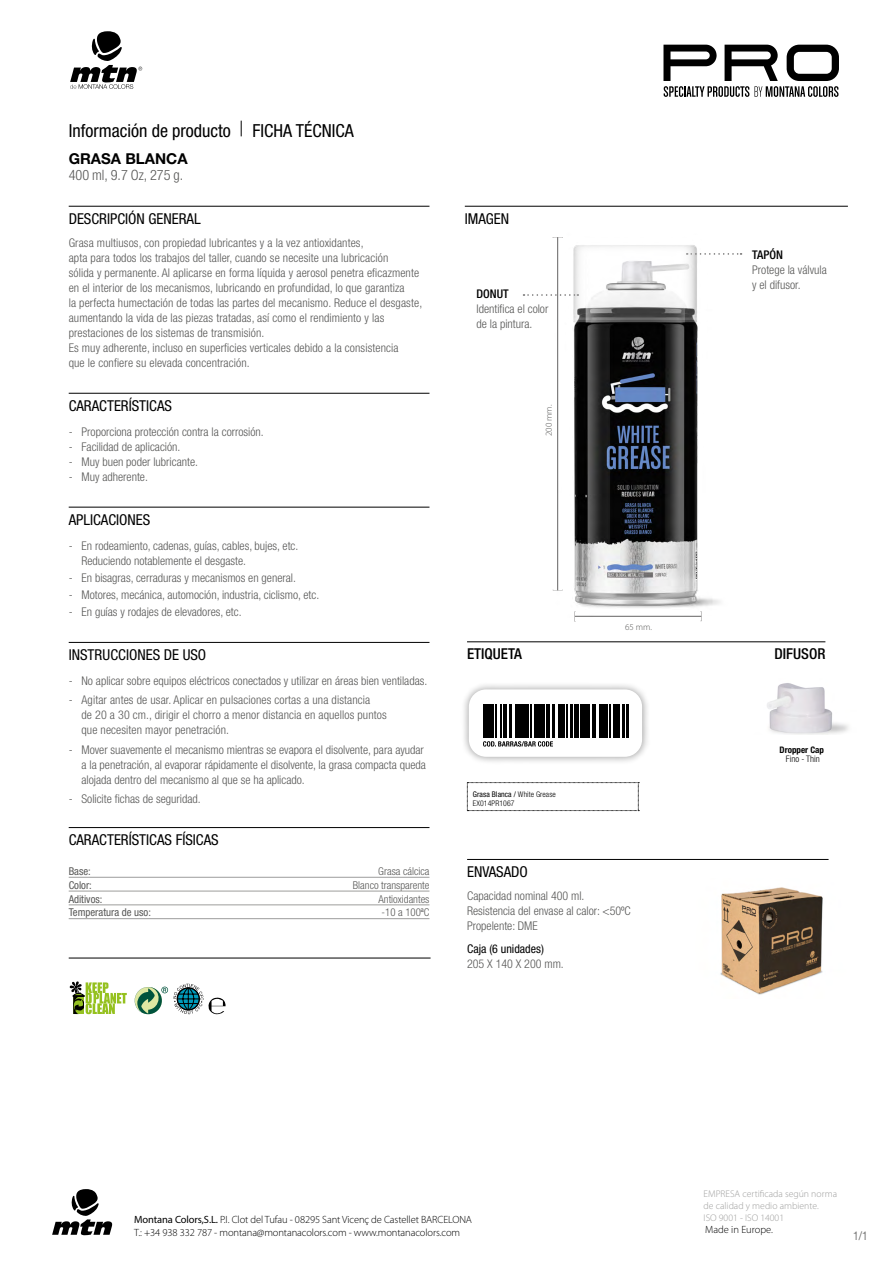
<style>
.page{position:relative;width:893px;height:1263px;background:#fff}
.page>*{position:absolute;margin:0;border:0;box-sizing:border-box;transform-origin:0 0}
.t1{font:condensed 18px "Helvetica Neue";color:#000}
.t2{font:condensed 15px "Helvetica Neue";color:#000}
.t3{font:500 condensed 15px "Helvetica Neue";color:#000}
.t4{font:700 15px "Helvetica Neue";color:#000}
.t5{font:300 condensed 14.25px "Helvetica Neue LT Std";color:#575756}
.t6{font:300 condensed 12px/15px "Helvetica Neue LT Std";color:#575756}
.t7{font:condensed 12px "Helvetica Neue";color:#000}
.t8{font:500 condensed 12px "Helvetica Neue";color:#000}
.t9{font:300 condensed 10.8px "Helvetica Neue LT Std";color:#575756}
.t10{font:condensed 10.8px "Helvetica Neue";color:#575756}
.t11{font:300 10.5px/13.5px "Myriad Pro";letter-spacing:-.01em;color:#000}
.t12{font:300 9.75px/12px "Myriad Pro";color:#9d9d9c}
.t13{font:300 9px "Myriad Pro";color:#575756}
.t14{font:700 condensed 9px "Helvetica Neue";color:#000}
.t15{font:300 condensed 9px "Helvetica Neue";color:#000}
.t16{font:condensed 7.8px "Helvetica Neue";letter-spacing:.01em;color:#000}
.t17{font:300 condensed 7.8px "Helvetica Neue LT Std";letter-spacing:.01em;color:#000}
.s1{font-weight:300}
.s2{font-weight:400}
</style>
<div class="page">
<hr style="left:69px;top:206px;width:360px;height:1px;background:#000">
<hr style="left:69px;top:393px;width:360px;height:1px;background:#000">
<hr style="left:69px;top:507px;width:360px;height:1px;background:#000">
<hr style="left:69px;top:642px;width:360px;height:1px;background:#000">
<hr style="left:69px;top:827px;width:360px;height:1px;background:#000">
<hr style="left:69px;top:877px;width:360px;height:1px;background:#9d9d9c">
<hr style="left:69px;top:891px;width:360px;height:1px;background:#9d9d9c">
<hr style="left:69px;top:905px;width:360px;height:1px;background:#9d9d9c">
<hr style="left:69px;top:918px;width:360px;height:1px;background:#9d9d9c">
<hr style="left:465px;top:206px;width:383px;height:1px;background:#000">
<hr style="left:467px;top:641px;width:358px;height:1px;background:#000">
<hr style="left:467px;top:859px;width:361px;height:1px;background:#000">
<svg style="left:241px;top:121px;width:1px;height:15px"></svg>
<svg style="left:52px;top:1189px;width:60px;height:46px"></svg>
<img style="left:767px;top:683px;width:82px;height:51px">
<svg style="left:70px;top:31px;width:72px;height:58px"></svg>
<img style="left:528px;top:237px;width:215px;height:380px">
<svg style="left:663px;top:45px;width:176px;height:52px"></svg>
<img style="left:720px;top:887px;width:103px;height:108px">
<div style="left:460px;top:681px;width:191px;height:84px;background:#000;opacity:.4"></div>
<div style="left:469px;top:689px;width:173px;height:68px;background:#fff;border-radius:17px"></div>
<svg style="left:483px;top:741px;width:70px;height:5px"></svg>
<hr style="left:483px;top:704px;width:1px;height:34px;background:#000">
<hr style="left:495px;top:704px;width:1px;height:34px;background:#000">
<hr style="left:500px;top:704px;width:1px;height:34px;background:#000">
<hr style="left:530px;top:704px;width:1px;height:34px;background:#000">
<hr style="left:509px;top:704px;width:1px;height:34px;background:#000">
<hr style="left:511px;top:704px;width:1px;height:34px;background:#000">
<hr style="left:610px;top:704px;width:1px;height:34px;background:#000">
<div style="left:515px;top:704px;width:7px;height:34px;background:#000"></div>
<div style="left:613px;top:704px;width:7px;height:34px;background:#000"></div>
<div style="left:523px;top:704px;width:6px;height:34px;background:#000"></div>
<hr style="left:503px;top:704px;width:4px;height:34px;background:#000">
<hr style="left:485px;top:704px;width:2px;height:34px;background:#000">
<hr style="left:489px;top:704px;width:2px;height:34px;background:#000">
<hr style="left:492px;top:704px;width:2px;height:34px;background:#000">
<hr style="left:534px;top:704px;width:1px;height:34px;background:#000">
<hr style="left:574px;top:704px;width:2px;height:34px;background:#000">
<hr style="left:536px;top:704px;width:2px;height:34px;background:#000">
<hr style="left:577px;top:704px;width:2px;height:34px;background:#000">
<hr style="left:540px;top:704px;width:2px;height:34px;background:#000">
<hr style="left:580px;top:704px;width:2px;height:34px;background:#000">
<hr style="left:627px;top:704px;width:2px;height:34px;background:#000">
<hr style="left:543px;top:704px;width:2px;height:34px;background:#000">
<hr style="left:583px;top:704px;width:2px;height:34px;background:#000">
<hr style="left:552px;top:704px;width:1px;height:34px;background:#000">
<hr style="left:592px;top:704px;width:2px;height:34px;background:#000">
<hr style="left:554px;top:704px;width:1px;height:34px;background:#000">
<hr style="left:594px;top:704px;width:1px;height:34px;background:#000">
<hr style="left:546px;top:704px;width:4px;height:34px;background:#000">
<hr style="left:587px;top:704px;width:3px;height:34px;background:#000">
<hr style="left:566px;top:704px;width:1px;height:34px;background:#000">
<hr style="left:607px;top:704px;width:1px;height:34px;background:#000">
<div style="left:559px;top:704px;width:6px;height:34px;background:#000"></div>
<div style="left:599px;top:704px;width:6px;height:34px;background:#000"></div>
<hr style="left:570px;top:704px;width:2px;height:34px;background:#000">
<hr style="left:623px;top:704px;width:2px;height:34px;background:#000">
<svg style="left:467px;top:782px;width:172px;height:29px"></svg>
<svg style="left:70px;top:981px;width:57px;height:33px"></svg>
<svg style="left:135px;top:984px;width:91px;height:30px"></svg>
<hr style="left:69px;top:958px;width:362px;height:1px;background:#000">
<h1 class="t1" style="left:69px;top:120px;width:287px">Información de producto FICHA TÉCNICA</h1>
<p class="t4" style="left:69px;top:149px;width:120px">GRASA BLANCA</p>
<p class="t5" style="left:69px;top:167px;width:116px">400 ml, 9.7 Oz, 275 g.</p>
<p class="t2" style="left:69px;top:210px;width:133px">DESCRIPCIÓN GENERAL</p>
<p class="t6" style="left:69px;top:235px;width:355px">Grasa multiusos, con propiedad lubricantes y a la vez antioxidantes,<br>apta para todos los trabajos del taller, cuando se necesite una lubricación<br>sólida y permanente. Al aplicarse en forma líquida y aerosol penetra eficazmente en el interior de los mecanismos, lubricando en profundidad, lo que garantiza<br>la perfecta humectación de todas las partes del mecanismo. Reduce el desgaste, aumentando la vida de las piezas tratadas, así como el rendimiento y las prestaciones de los sistemas de transmisión.<br>Es muy adherente, incluso en superficies verticales debido a la consistencia<br>que le confiere su elevada concentración.</p>
<p class="t2" style="left:69px;top:397px;width:105px">CARACTERÍSTICAS</p>
<p class="t6" style="left:69px;top:424px;width:197px">- Proporciona protección contra la corrosión.</p>
<p class="t6" style="left:69px;top:439px;width:113px">- Facilidad de aplicación.</p>
<p class="t6" style="left:69px;top:454px;width:131px">- Muy buen poder lubricante.</p>
<p class="t6" style="left:69px;top:469px;width:81px">- Muy adherente.</p>
<p class="t2" style="left:69px;top:510px;width:83px">APLICACIONES</p>
<p class="t6" style="left:81px;top:538px;width:218px;text-indent:-13px">- En rodeamiento, cadenas, guías, cables, bujes, etc.<br>Reduciendo notablemente el desgaste.</p>
<p class="t6" style="left:69px;top:570px;width:229px">- En bisagras, cerraduras y mecanismos en general.</p>
<p class="t6" style="left:69px;top:587px;width:252px">- Motores, mecánica, automoción, industria, ciclismo, etc.</p>
<p class="t6" style="left:69px;top:604px;width:174px">- En guías y rodajes de elevadores, etc.</p>
<p class="t2" style="left:69px;top:646px;width:139px">INSTRUCCIONES DE USO</p>
<p class="t6" style="left:69px;top:673px;width:360px">- No aplicar sobre equipos eléctricos conectados y utilizar en áreas bien ventiladas.</p>
<p class="t6" style="left:81px;top:692px;width:307px;text-indent:-13px">- Agitar antes de usar. Aplicar en pulsaciones cortas a una distancia<br>de 20 a 30 cm., dirigir el chorro a menor distancia en aquellos puntos que necesiten mayor penetración.</p>
<p class="t6" style="left:81px;top:742px;width:346px;text-indent:-13px">- Mover suavemente el mecanismo mientras se evapora el disolvente, para ayudar a la penetración, al evaporar rápidamente el disolvente, la grasa compacta queda alojada dentro del mecanismo al que se ha aplicado.</p>
<p class="t6" style="left:69px;top:791px;width:133px">- Solicite fichas de seguridad.</p>
<p class="t2" style="left:69px;top:831px;width:152px">CARACTERÍSTICAS FÍSICAS</p>
<p class="t10" style="left:69px;top:865px;width:24px">Base:</p>
<p class="t9" style="left:378px;top:865px;width:53px">Grasa cálcica</p>
<p class="t10" style="left:69px;top:879px;width:25px">Color:</p>
<p class="t9" style="left:353px;top:879px;width:78px">Blanco transparente</p>
<p class="t10" style="left:69px;top:892px;width:35px">Aditivos:</p>
<p class="t9" style="left:378px;top:892px;width:52px">Antioxidantes</p>
<p class="t10" style="left:69px;top:906px;width:84px">Temperatura de uso:</p>
<p class="t9" style="left:382px;top:906px;width:49px">-10 a 100ªC</p>
<p class="t2" style="left:465px;top:210px;width:46px">IMAGEN</p>
<p class="t8" style="left:476px;top:286px;width:34px">DONUT</p>
<p class="t6" style="left:476px;top:301px;width:73px">Identifica el color de la pintura.</p>
<p class="t13" style="left:543px;top:436px;width:33px;rotate:-90deg">200 mm.</p>
<p class="t13" style="left:625px;top:621px;width:29px">65 mm.</p>
<p class="t8" style="left:752px;top:247px;width:32px">TAPÓN</p>
<p class="t6" style="left:752px;top:262px;width:76px">Protege la válvula y el difusor.</p>
<p class="t3" style="left:467px;top:645px;width:57px">ETIQUETA</p>
<p class="t3" style="left:774px;top:645px;width:52px">DIFUSOR</p>
<p class="t16" style="left:473px;top:790px;width:84px">Grasa Blanca / <span class="s1">White Grease</span></p>
<p class="t17" style="left:473px;top:799px;width:43px">EX014PR1067</p>
<p class="t2" style="left:467px;top:863px;width:62px">ENVASADO</p>
<p class="t6" style="left:467px;top:888px;width:165px">Capacidad nominal 400 ml.<br>Resistencia del envase al calor: &lt;50ºC<br>Propelente: DME</p>
<p class="t7" style="left:467px;top:942px;width:78px">Caja (6 unidades)</p>
<p class="t6" style="left:467px;top:956px;width:98px">205 X 140 X 200 mm.</p>
<p class="t14" style="left:780px;top:744px;width:46px">Dropper Cap</p>
<p class="t15" style="left:786px;top:753px;width:35px">Fino - Thin</p>
<p class="t11" style="left:134px;top:1212px;width:339px"><span class="s2">Montana Colors,S.L.</span> P.I. Clot del Tufau - 08295 Sant Vicenç de Castellet BARCELONA<br>T.: +34 938 332 787 - montana@montanacolors.com - www.montanacolors.com</p>
<p class="t12" style="left:704px;top:1188px;width:135px">EMPRESA certificada según norma de calidad y medio ambiente.<br>ISO 9001 - ISO 14001</p>
<p class="t11" style="left:705px;top:1222px;width:69px">Made in Europe.</p>
<p class="t6" style="left:853px;top:1228px;width:16px">1/1</p>
</div>
